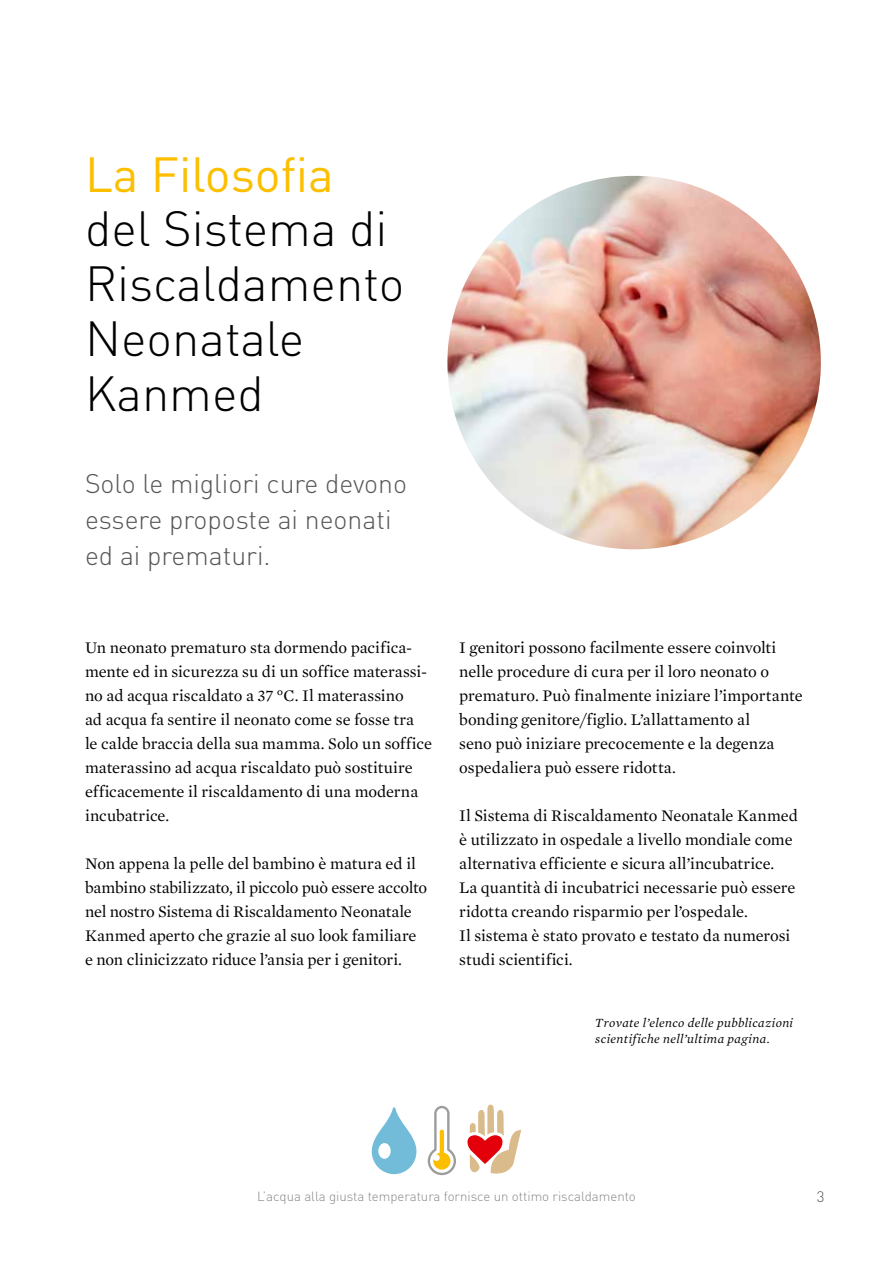
<style>
.page{position:relative;width:893px;height:1263px;background:#fff}
.page>*{position:absolute;margin:0;border:0;box-sizing:border-box;transform-origin:0 0}
.t1{font:300 48.75px/54.8px "DIN";color:#000}
.t2{font:48.75px "DIN";color:#fcbf00}
.t3{font:300 26.55px/35.7px "DIN";color:#565655}
.t4{font:16.5px/24px "Mercury Text G1";letter-spacing:-.005em;color:#000}
.t5{font:300 15px "DIN";color:#565655}
.t6{font:300 13.2px "DIN";color:#868786}
.t7{font:italic 12.75px/16.5px "Mercury Text G1";letter-spacing:.025em;color:#000}
</style>
<div class="page">
<img style="left:447px;top:176px;width:374px;height:374px">
<svg style="left:427px;top:1104px;width:94px;height:72px"></svg>
<svg style="left:372px;top:1107px;width:44px;height:67px"></svg>
<div style="left:378px;top:1143px;width:13px;height:16px;background:#fff;border-radius:50%"></div>
<h1 class="t2" style="left:85px;top:144px;width:250px">La Filosofia</h1>
<h1 class="t1" style="left:85px;top:201px;width:321px">del Sistema di<br>Riscaldamento<br>Neonatale<br>Kanmed</h1>
<h2 class="t3" style="left:85px;top:466px;width:324px">Solo le migliori cure devono essere proposte ai neonati ed ai prematuri.</h2>
<p class="t4" style="left:85px;top:636px;width:348px">Un neonato prematuro sta dormendo pacifica&shy;mente ed in sicurezza su di un soffice materassi&shy;no ad acqua riscaldato a 37 °C. Il materassino<br>ad acqua fa sentire il neonato come se fosse tra<br>le calde braccia della sua mamma. Solo un soffice materassino ad acqua riscaldato può sostituire efficacemente il riscaldamento di una moderna incubatrice.</p>
<p class="t4" style="left:85px;top:852px;width:344px">Non appena la pelle del bambino è matura ed il bambino stabilizzato, il piccolo può essere accolto nel nostro Sistema di Riscaldamento Neonatale Kanmed aperto che grazie al suo look familiare e non clinicizzato riduce l’ansia per i genitori.</p>
<p class="t4" style="left:459px;top:636px;width:345px">I genitori possono facilmente essere coinvolti nelle procedure di cura per il loro neonato o prematuro. Può finalmente iniziare l’importante bonding genitore/figlio. L’allattamento al<br>seno può iniziare precocemente e la degenza ospedaliera può essere ridotta.</p>
<p class="t4" style="left:459px;top:804px;width:340px">Il Sistema di Riscaldamento Neonatale Kanmed è utilizzato in ospedale a livello mondiale come alternativa efficiente e sicura all’incubatrice.<br>La quantità di incubatrici necessarie può essere ridotta creando risparmio per l’ospedale.<br>Il sistema è stato provato e testato da numerosi studi scientifici.</p>
<p class="t7" style="left:595px;top:1014px;width:199px">Trovate l’elenco delle pubblicazioni scientifiche nell’ultima pagina.</p>
<p class="t6" style="left:257px;top:1188px;width:380px">L’acqua alla giusta temperatura fornisce un ottimo riscaldamento</p>
<p class="t5" style="left:817px;top:1187px;width:9px">3</p>
</div>
